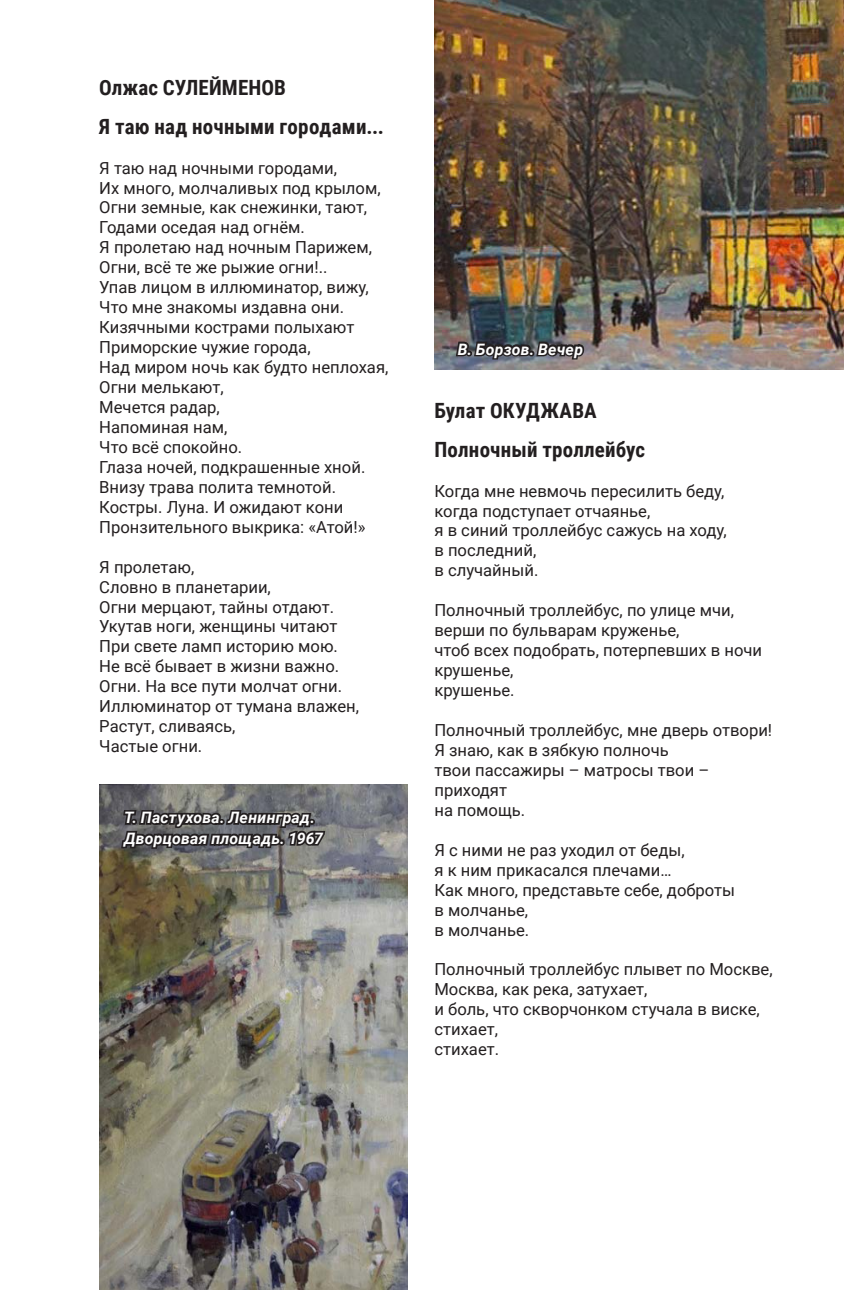
<style>
.page{position:relative;width:844px;height:1290px;background:#fff}
.page>*{position:absolute;margin:0;border:0;box-sizing:border-box;transform-origin:0 0}
.t1{font:700 21px/38.5px "Roboto Condensed";letter-spacing:.01em;color:#231f20}
.t2{font:16.62px/19.9px "Roboto";color:#231f20}
.t3{font:italic 700 15.75px/20.8px "Roboto";letter-spacing:.02em;color:#fff}
</style>
<div class="page">
<img style="left:434px;top:0;width:409px;height:370px">
<img style="left:99px;top:785px;width:308px;height:505px">
<img style="left:453px;top:272px;width:133px;height:98px">
<svg style="left:119px;top:784px;width:208px;height:68px;background:#595859"></svg>
<p class="t1" style="left:99px;top:68px;width:286px">Олжас СУЛЕЙМЕНОВ<br>Я таю над ночными городами...</p>
<p class="t2" style="left:99px;top:157px;width:290px">Я таю над ночными городами,<br>Их много, молчаливых под крылом,<br>Огни земные, как снежинки, тают,<br>Годами оседая над огнём.<br>Я пролетаю над ночным Парижем,<br>Огни, всё те же рыжие огни!..<br>Упав лицом в иллюминатор, вижу,<br>Что мне знакомы издавна они.<br>Кизячными кострами полыхают<br>Приморские чужие города,<br>Над миром ночь как будто неплохая,<br>Огни мелькают,<br>Мечется радар,<br>Напоминая нам,<br>Что всё спокойно.<br>Глаза ночей, подкрашенные хной.<br>Внизу трава полита темнотой.<br>Костры. Луна. И ожидают кони<br>Пронзительного выкрика: «Атой!»</p>
<p class="t2" style="left:99px;top:556px;width:261px">Я пролетаю,<br>Словно в планетарии,<br>Огни мерцают, тайны отдают.<br>Укутав ноги, женщины читают<br>При свете ламп историю мою.<br>Не всё бывает в жизни важно.<br>Огни. На все пути молчат огни.<br>Иллюминатор от тумана влажен,<br>Растут, сливаясь,<br>Частые огни.</p>
<p class="t3" style="left:124px;top:806px;width:200px">Т. Пастухова. Ленинград.<br>Дворцовая площадь. 1967</p>
<p class="t3" style="left:457px;top:338px;width:127px">В. Борзов. Вечер</p>
<p class="t1" style="left:434px;top:391px;width:212px">Булат ОКУДЖАВА<br>Полночный троллейбус</p>
<p class="t2" style="left:434px;top:480px;width:294px">Когда мне невмочь пересилить беду, когда подступает отчаянье,<br>я в синий троллейбус сажусь на ходу, в последний,<br>в случайный.</p>
<p class="t2" style="left:434px;top:600px;width:329px">Полночный троллейбус, по улице мчи, верши по бульварам круженье,<br>чтоб всех подобрать, потерпевших в ночи крушенье,<br>крушенье.</p>
<p class="t2" style="left:434px;top:719px;width:339px">Полночный троллейбус, мне дверь отвори!<br>Я знаю, как в зябкую полночь<br>твои пассажиры – матросы твои – приходят<br>на помощь.</p>
<p class="t2" style="left:434px;top:839px;width:302px">Я с ними не раз уходил от беды,<br>я к ним прикасался плечами…<br>Как много, представьте себе, доброты в молчанье,<br>в молчанье.</p>
<p class="t2" style="left:434px;top:959px;width:340px">Полночный троллейбус плывет по Москве,<br>Москва, как река, затухает,<br>и боль, что скворчонком стучала в виске, стихает,<br>стихает.</p>
</div>
